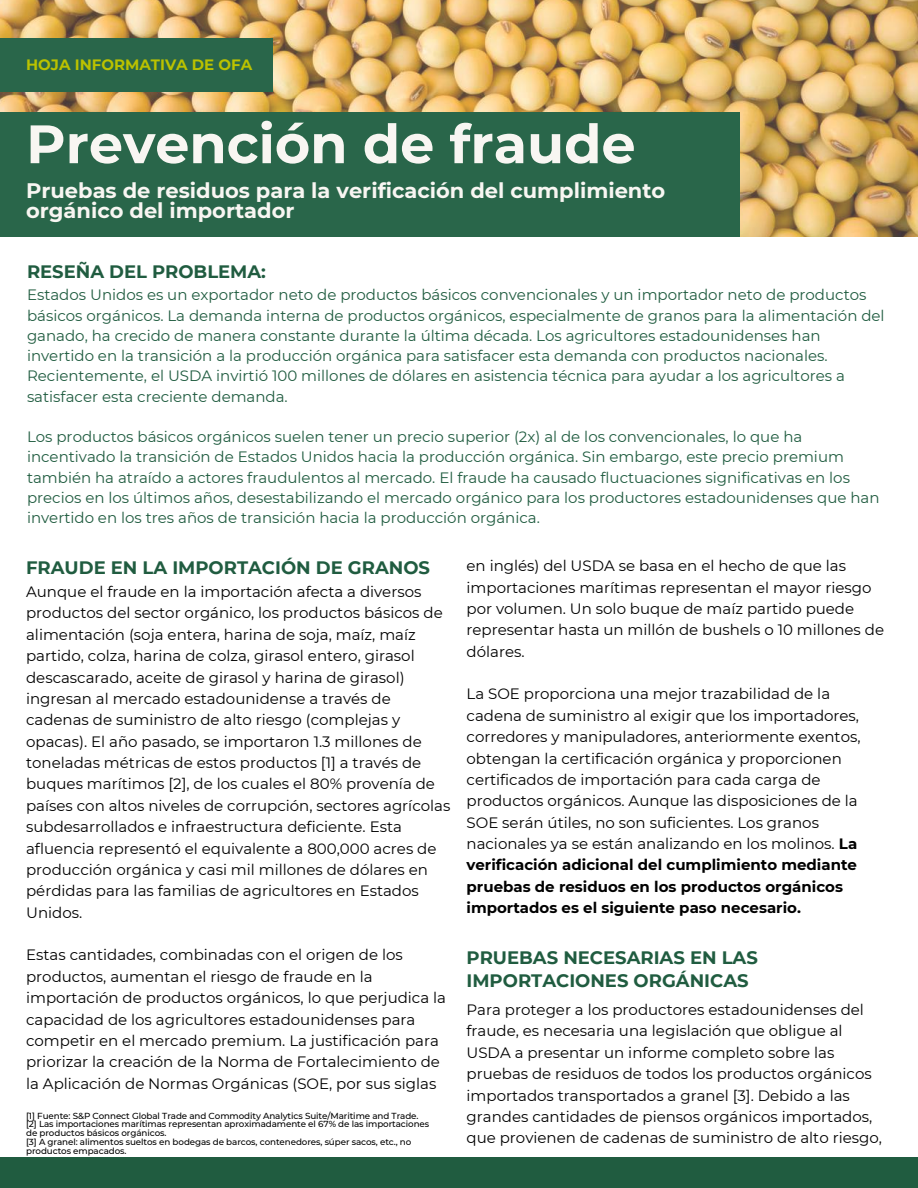
<style>
.page{position:relative;width:918px;height:1188px;background:#fff}
.page>*{position:absolute;margin:0;border:0;box-sizing:border-box;transform-origin:0 0}
.t1{font:700 54px "Montserrat";color:#f8f6f2}
.t2{font:700 21px/20.2px "Montserrat";color:#f8f6f2}
.t3{font:700 18px/22.5px "Montserrat";color:#205c40}
.t4{font:15px/21.3px "Montserrat";color:#000}
.t5{font:15px/20.2px "Montserrat";color:#205c40}
.t6{font:700 15px "Montserrat";color:#bbc200}
.t7{font:500 8.7px/8.7px "Montserrat";letter-spacing:-.01em;color:#000}
.s1{font-weight:700}
</style>
<div class="page">
<img style="left:0;top:0;width:918px;height:237px">
<div style="left:0;top:38px;width:273px;height:54px;background:#29664a"></div>
<div style="left:0;top:1157px;width:918px;height:31px;background:#205c40"></div>
<div style="left:0;top:113px;width:740px;height:124px;background:#29664a"></div>
<p class="t6" style="left:26px;top:53px;width:228px">HOJA INFORMATIVA DE OFA</p>
<h1 class="t1" style="left:26px;top:105px;width:611px">Prevención de fraude</h1>
<h2 class="t2" style="left:26px;top:179px;width:641px">Pruebas de residuos para la verificación del cumplimiento orgánico del importador</h2>
<p class="t3" style="left:27px;top:259px;width:240px">RESEÑA DEL PROBLEMA:</p>
<p class="t5" style="left:27px;top:284px;width:859px">Estados Unidos es un exportador neto de productos básicos convencionales y un importador neto de productos básicos orgánicos. La demanda interna de productos orgánicos, especialmente de granos para la alimentación del ganado, ha crecido de manera constante durante la última década. Los agricultores estadounidenses han invertido en la transición a la producción orgánica para satisfacer esta demanda con productos nacionales.<br>Recientemente, el USDA invirtió 100 millones de dólares en asistencia técnica para ayudar a los agricultores a satisfacer esta creciente demanda.</p>
<p class="t5" style="left:27px;top:426px;width:854px">Los productos básicos orgánicos suelen tener un precio superior (2x) al de los convencionales, lo que ha incentivado la transición de Estados Unidos hacia la producción orgánica. Sin embargo, este precio premium también ha atraído a actores fraudulentos al mercado. El fraude ha causado fluctuaciones significativas en los precios en los últimos años, desestabilizando el mercado orgánico para los productores estadounidenses que han invertido en los tres años de transición hacia la producción orgánica.</p>
<p class="t3" style="left:26px;top:556px;width:405px">FRAUDE EN LA IMPORTACIÓN DE GRANOS</p>
<p class="t4" style="left:26px;top:580px;width:426px">Aunque el fraude en la importación afecta a diversos productos del sector orgánico, los productos básicos de alimentación (soja entera, harina de soja, maíz, maíz partido, colza, harina de colza, girasol entero, girasol descascarado, aceite de girasol y harina de girasol) ingresan al mercado estadounidense a través de cadenas de suministro de alto riesgo (complejas y opacas). El año pasado, se importaron 1.3 millones de toneladas métricas de estos productos [1] a través de buques marítimos [2], de los cuales el 80% provenía de países con altos niveles de corrupción, sectores agrícolas subdesarrollados e infraestructura deficiente. Esta afluencia representó el equivalente a 800,000 acres de producción orgánica y casi mil millones de dólares en pérdidas para las familias de agricultores en Estados Unidos.</p>
<p class="t4" style="left:26px;top:944px;width:421px">Estas cantidades, combinadas con el origen de los productos, aumentan el riesgo de fraude en la importación de productos orgánicos, lo que perjudica la capacidad de los agricultores estadounidenses para competir en el mercado premium. La justificación para priorizar la creación de la Norma de Fortalecimiento de la Aplicación de Normas Orgánicas (SOE, por sus siglas</p>
<p class="t7" style="left:26px;top:1111px;width:405px">[1] Fuente: S&amp;P Connect Global Trade and Commodity Analytics Suite/Maritime and Trade. [2] Las importaciones marítimas representan aproximadamente el 67% de las importaciones de productos básicos orgánicos.<br>[3] A granel: alimentos sueltos en bodegas de barcos, contenedores, súper sacos, etc., no productos empacados.</p>
<p class="t4" style="left:467px;top:555px;width:419px">en inglés) del USDA se basa en el hecho de que las importaciones marítimas representan el mayor riesgo por volumen. Un solo buque de maíz partido puede representar hasta un millón de bushels o 10 millones de dólares.</p>
<p class="t4" style="left:467px;top:683px;width:396px">La SOE proporciona una mejor trazabilidad de la cadena de suministro al exigir que los importadores, corredores y manipuladores, anteriormente exentos, obtengan la certificación orgánica y proporcionen certificados de importación para cada carga de productos orgánicos. Aunque las disposiciones de la SOE serán útiles, no son suficientes. Los granos nacionales ya se están analizando en los molinos. <span class="s1">La verificación adicional del cumplimiento mediante pruebas de residuos en los productos orgánicos importados es el siguiente paso necesario.</span></p>
<p class="t3" style="left:467px;top:946px;width:293px">PRUEBAS NECESARIAS EN LAS<br>IMPORTACIONES ORGÁNICAS</p>
<p class="t4" style="left:467px;top:998px;width:417px">Para proteger a los productores estadounidenses del fraude, es necesaria una legislación que obligue al USDA a presentar un informe completo sobre las pruebas de residuos de todos los productos orgánicos importados transportados a granel [3]. Debido a las grandes cantidades de piensos orgánicos importados, que provienen de cadenas de suministro de alto riesgo,</p>
</div>
